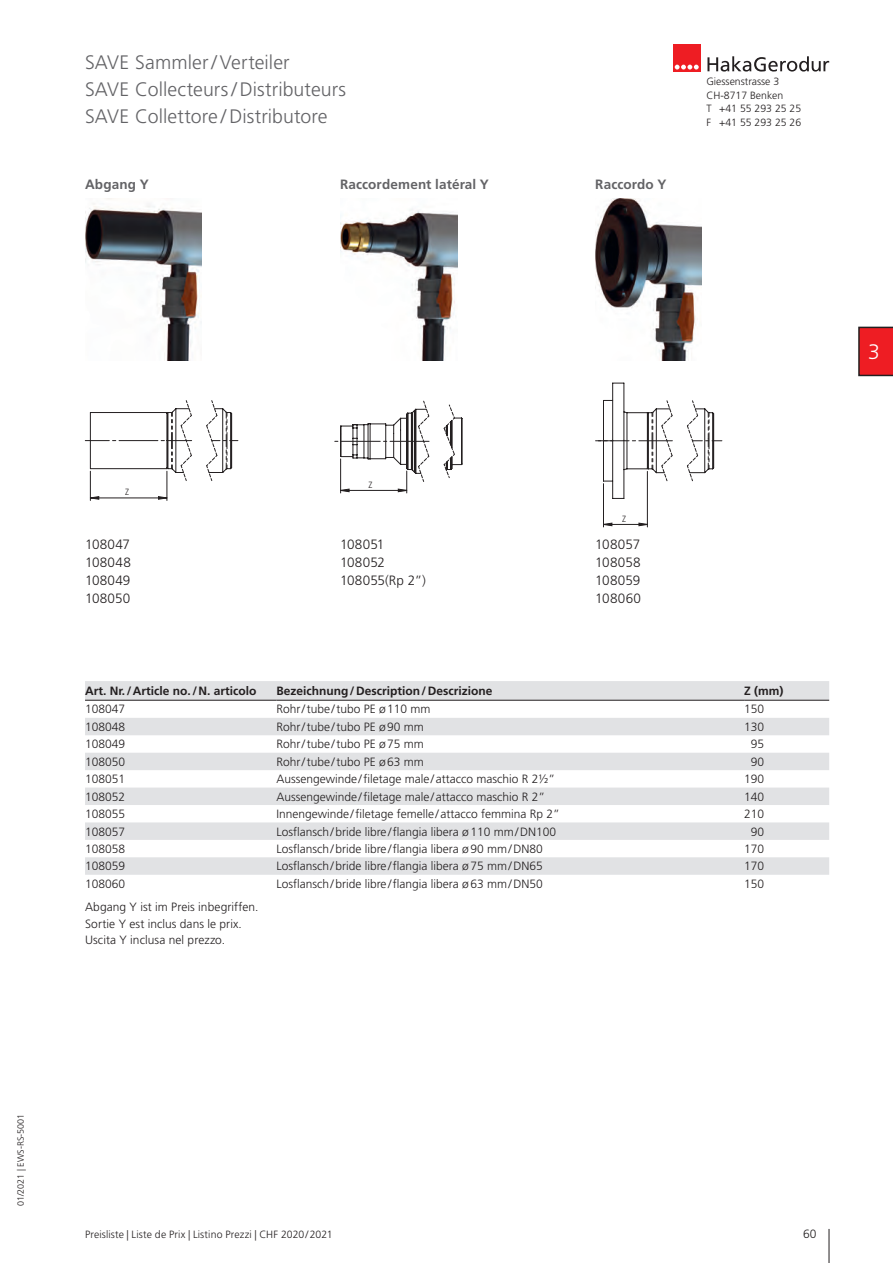
<style>
.page{position:relative;width:893px;height:1263px;background:#fff}
.page>*{position:absolute;margin:0;border:0;box-sizing:border-box;transform-origin:0 0}
.t1{font:300 21px "Frutiger LT Std";color:#fff}
.t2{font:300 19.5px/27px "Frutiger LT Std";letter-spacing:.005em;color:#636366}
.t3{font:300 13.5px/18px "Frutiger LT Std";letter-spacing:.01em;color:#231f20;text-align:justify}
.t4{font:700 13.5px "Frutiger LT Std";letter-spacing:.01em;color:#636366}
.t5{font:300 12px/16.5px "Frutiger LT Std";color:#231f20}
.t6{font:700 12px "Frutiger LT Std";color:#231f20}
.t7{font:300 10.5px/13.5px "Frutiger LT Std";color:#231f20}
.t8{font:300 9px "Frutiger LT Std";color:#231f20}
.t9{font:300 condensed 9px "Frutiger LT Std";color:#231f20}
</style>
<div class="page">
<div style="left:673px;top:44px;width:27px;height:27px;background:#ee1d23"></div>
<svg style="left:675px;top:65px;width:24px;height:5px"></svg>
<svg style="left:707px;top:56px;width:122px;height:16px"></svg>
<svg style="left:858px;top:327px;width:35px;height:49px;background:#db1e24"></svg>
<hr style="left:829px;top:1229px;width:1px;height:34px;background:#231f20">
<svg style="left:85px;top:681px;width:744px;height:194px;fill:#e1e2e4"></svg>
<hr style="left:85px;top:700px;width:191px;height:1px;background:#231f20">
<hr style="left:276px;top:700px;width:468px;height:1px;background:#231f20">
<hr style="left:744px;top:700px;width:85px;height:1px;background:#231f20">
<svg style="left:335px;top:401px;width:127px;height:92px"></svg>
<svg style="left:85px;top:400px;width:153px;height:100px"></svg>
<hr style="left:647px;top:471px;width:1px;height:56px;background:#231f20">
<hr style="left:603px;top:484px;width:1px;height:43px;background:#231f20">
<svg style="left:604px;top:523px;width:44px;height:3px"></svg>
<svg style="left:595px;top:383px;width:127px;height:116px"></svg>
<img style="left:595px;top:198px;width:107px;height:162px">
<img style="left:340px;top:209px;width:117px;height:151px">
<img style="left:85px;top:198px;width:117px;height:162px">
<h2 class="t2" style="left:85px;top:49px;width:263px">SAVE Sammler/ Verteiler<br>SAVE Collecteurs/Distributeurs<br>SAVE Collettore /Distributore</h2>
<p class="t4" style="left:85px;top:176px;width:65px">Abgang Y</p>
<p class="t4" style="left:340px;top:176px;width:150px">Raccordement latéral Y</p>
<p class="t4" style="left:595px;top:176px;width:73px">Raccordo Y</p>
<p class="t7" style="left:706px;top:75px;width:96px">Giessenstrasse 3<br>CH-8717 Benken<br>T +41 55 293 25 25<br>F +41 55 293 25 26</p>
<p class="t9" style="left:125px;top:487px;width:5px">Z</p>
<p class="t3" style="left:85px;top:536px;width:47px">108047<br>108048<br>108049<br>108050</p>
<p class="t9" style="left:368px;top:480px;width:6px">Z</p>
<p class="t3" style="left:340px;top:536px;width:87px;text-align:left">108051<br>108052<br>108055(Rp 2”)</p>
<p class="t9" style="left:622px;top:513px;width:5px">Z</p>
<p class="t3" style="left:595px;top:536px;width:47px">108057<br>108058<br>108059<br>108060</p>
<p class="t6" style="left:85px;top:684px;width:173px">Art. Nr./Article no./N. articolo</p>
<p class="t6" style="left:276px;top:684px;width:217px">Bezeichnung/Description/Descrizione</p>
<p class="t6" style="left:744px;top:684px;width:41px">Z (mm)</p>
<p class="t5" style="left:85px;top:701px;width:42px">108047</p>
<p class="t5" style="left:276px;top:701px;width:156px">Rohr/tube /tubo PE ø110 mm</p>
<p class="t5" style="left:744px;top:701px;width:22px">150</p>
<p class="t5" style="left:85px;top:719px;width:42px">108048</p>
<p class="t5" style="left:276px;top:719px;width:149px">Rohr/tube /tubo PE ø90 mm</p>
<p class="t5" style="left:744px;top:719px;width:22px">130</p>
<p class="t5" style="left:85px;top:736px;width:42px">108049</p>
<p class="t5" style="left:276px;top:736px;width:149px">Rohr/tube /tubo PE ø75 mm</p>
<p class="t5" style="left:751px;top:736px;width:15px">95</p>
<p class="t5" style="left:85px;top:753px;width:42px">108050</p>
<p class="t5" style="left:276px;top:753px;width:149px">Rohr/tube /tubo PE ø63 mm</p>
<p class="t5" style="left:751px;top:753px;width:15px">90</p>
<p class="t5" style="left:85px;top:771px;width:42px">108051</p>
<p class="t5" style="left:276px;top:771px;width:280px">Aussengewinde /filetage male/attacco maschio R 2½”</p>
<p class="t5" style="left:744px;top:771px;width:22px">190</p>
<p class="t5" style="left:85px;top:788px;width:42px">108052</p>
<p class="t5" style="left:276px;top:788px;width:270px">Aussengewinde /filetage male/attacco maschio R 2”</p>
<p class="t5" style="left:744px;top:788px;width:22px">140</p>
<p class="t5" style="left:85px;top:806px;width:42px">108055</p>
<p class="t5" style="left:276px;top:806px;width:285px">Innengewinde /filetage femelle/attacco femmina Rp 2”</p>
<p class="t5" style="left:744px;top:806px;width:22px">210</p>
<p class="t5" style="left:85px;top:823px;width:42px">108057</p>
<p class="t5" style="left:276px;top:823px;width:281px">Losflansch/bride libre /flangia libera ø110 mm/DN100</p>
<p class="t5" style="left:751px;top:823px;width:15px">90</p>
<p class="t5" style="left:85px;top:841px;width:42px">108058</p>
<p class="t5" style="left:276px;top:841px;width:268px">Losflansch/bride libre /flangia libera ø90 mm/DN80</p>
<p class="t5" style="left:744px;top:841px;width:22px">170</p>
<p class="t5" style="left:85px;top:858px;width:42px">108059</p>
<p class="t5" style="left:276px;top:858px;width:268px">Losflansch/bride libre /flangia libera ø75 mm/DN65</p>
<p class="t5" style="left:744px;top:858px;width:22px">170</p>
<p class="t5" style="left:85px;top:876px;width:42px">108060</p>
<p class="t5" style="left:276px;top:876px;width:268px">Losflansch/bride libre /flangia libera ø63 mm/DN50</p>
<p class="t5" style="left:744px;top:876px;width:22px">150</p>
<p class="t5" style="left:85px;top:899px;width:175px">Abgang Y ist im Preis inbegriffen.<br>Sortie Y est inclus dans le prix.<br>Uscita Y inclusa nel prezzo.</p>
<h1 class="t1" style="left:868px;top:340px;width:13px">3</h1>
<p class="t8" style="left:16px;top:1206px;width:94px;rotate:-90deg">01/2021 | EWS-RS-5001</p>
<p class="t7" style="left:85px;top:1228px;width:249px">Preisliste | Liste de Prix | Listino Prezzi | CHF 2020/2021</p>
<p class="t5" style="left:803px;top:1226px;width:15px">60</p>
</div>
